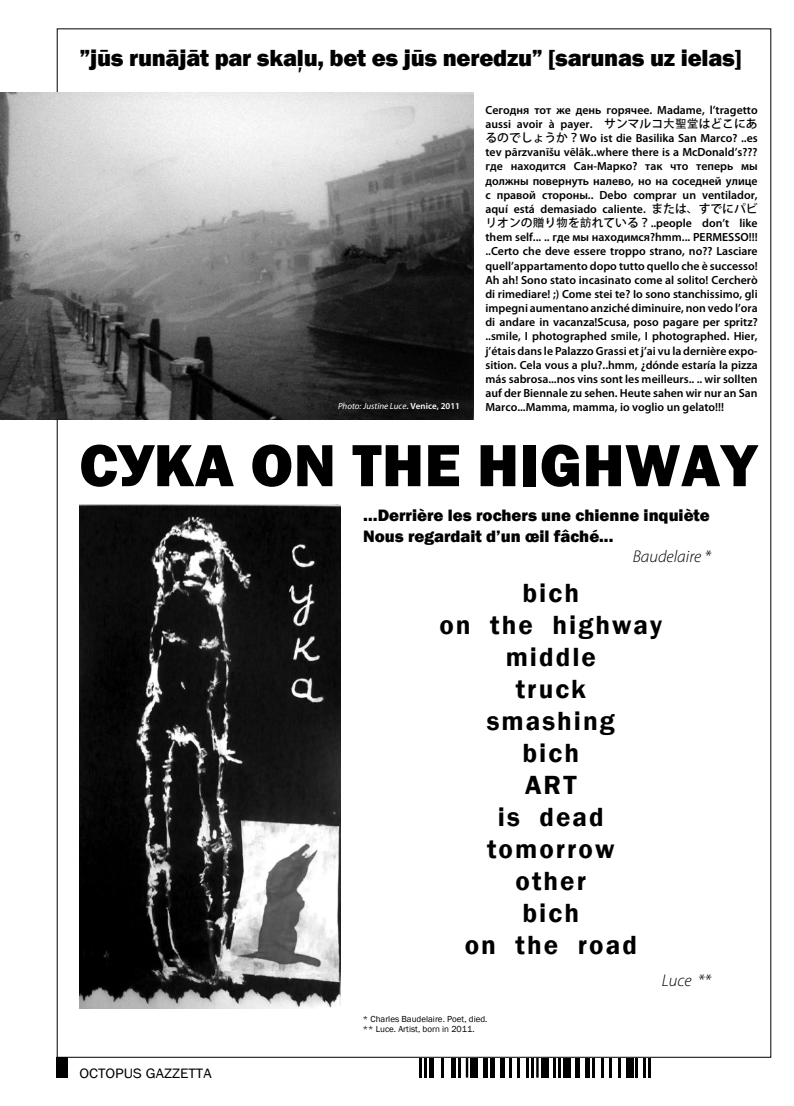
<style>
.page{position:relative;width:794px;height:1106px;background:#fff}
.page>*{position:absolute;margin:0;border:0;box-sizing:border-box;transform-origin:0 0}
.t1{font:800 61.5px "Franklin Gothic";letter-spacing:.01em;color:#000}
.t2{font:600 27px/32px "Franklin Gothic";letter-spacing:.075em;color:#000;text-align:center}
.t3{font:800 24px "Franklin Gothic";letter-spacing:-.01em;color:#000}
.t4{font:800 17px/20.4px "Franklin Gothic";color:#000}
.t5{font:italic 300 17px "Myriad Pro";color:#000}
.t6{font:14px "Franklin Gothic";color:#000;scale:1.1 1}
.t7{font:600 11.8px/14.2px "Myriad Pro";color:#000;text-align:justify}
.t8{font:9px/10.8px "Franklin Gothic";color:#000}
.t9{font:italic 9px "Myriad Pro";color:#fff}
.s1{font-weight:600;font-style:normal}
.s2{font-family:"Adobe Heiti Std";font-weight:400}
</style>
<div class="page">
<div style="left:57px;top:1057px;width:11px;height:20px;background:#000"></div>
<hr style="left:420px;top:1057px;width:2px;height:20px;background:#000">
<hr style="left:424px;top:1057px;width:3px;height:20px;background:#000">
<div style="left:429px;top:1057px;width:5px;height:20px;background:#000"></div>
<hr style="left:441px;top:1057px;width:3px;height:20px;background:#000">
<div style="left:451px;top:1057px;width:5px;height:20px;background:#000"></div>
<hr style="left:458px;top:1057px;width:3px;height:20px;background:#000">
<hr style="left:466px;top:1057px;width:2px;height:20px;background:#000">
<div style="left:470px;top:1057px;width:8px;height:20px;background:#000"></div>
<hr style="left:483px;top:1057px;width:4px;height:20px;background:#000">
<div style="left:490px;top:1057px;width:5px;height:20px;background:#000"></div>
<hr style="left:500px;top:1057px;width:4px;height:20px;background:#000">
<hr style="left:509px;top:1057px;width:3px;height:20px;background:#000">
<hr style="left:517px;top:1057px;width:2px;height:20px;background:#000">
<hr style="left:526px;top:1057px;width:3px;height:20px;background:#000">
<hr style="left:531px;top:1057px;width:3px;height:20px;background:#000">
<hr style="left:536px;top:1057px;width:2px;height:20px;background:#000">
<div style="left:541px;top:1057px;width:7px;height:20px;background:#000"></div>
<hr style="left:553px;top:1057px;width:2px;height:20px;background:#000">
<hr style="left:558px;top:1057px;width:2px;height:20px;background:#000">
<div style="left:563px;top:1057px;width:7px;height:20px;background:#000"></div>
<div style="left:575px;top:1057px;width:5px;height:20px;background:#000"></div>
<hr style="left:585px;top:1057px;width:4px;height:20px;background:#000">
<hr style="left:592px;top:1057px;width:2px;height:20px;background:#000">
<hr style="left:602px;top:1057px;width:2px;height:20px;background:#000">
<hr style="left:609px;top:1057px;width:2px;height:20px;background:#000">
<hr style="left:619px;top:1057px;width:2px;height:20px;background:#000">
<div style="left:626px;top:1057px;width:7px;height:20px;background:#000"></div>
<hr style="left:636px;top:1057px;width:2px;height:20px;background:#000">
<hr style="left:643px;top:1057px;width:2px;height:20px;background:#000">
<hr style="left:648px;top:1057px;width:2px;height:20px;background:#000">
<img style="left:0;top:92px;width:473px;height:328px">
<img style="left:79px;top:505px;width:262px;height:503px">
<h3 class="t3" style="left:79px;top:42px;width:664px">”jūs runājāt par skaļu, bet es jūs neredzu” [sarunas uz ielas]</h3>
<p class="t9" style="left:338px;top:400px;width:123px">Photo: Justīne Luce<span class="s1">. Venice, 2011</span></p>
<p class="t7" style="left:485px;top:102px;width:274px">Сегодня тот же день горячее. Madame, l’tragetto aussi avoir à payer. <span class="s2">サンマルコ大聖堂はどこにあるのでしょうか？</span>Wo ist die Basilika San Marco? ..es tev pārzvanīšu vēlāk..where there is a McDonald’s??? где находится Сан-Марко? так что теперь мы должны повернуть налево, но на соседней улице с правой стороны.. Debo comprar un ventilador, aquí está demasiado caliente. <span class="s2">または、すでにパビリオンの贈り物を訪れている？</span>..people don’t like them self... .. где мы находимся?hmm... PERMESSO!!! ..Certo che deve essere troppo strano, no?? Lasciare quell’appartamento dopo tutto quello che è successo!<br>Ah ah! Sono stato incasinato come al solito! Cercherò di rimediare! ;) Come stei te? Io sono stanchissimo, gli impegni aumentano anziché diminuire, non vedo l’ora di andare in vacanza!Scusa, poso pagare per spritz? ..smile, I photographed smile, I photographed. Hier, j’étais dans le Palazzo Grassi et j’ai vu la dernière expo&shy;sition. Cela vous a plu?..hmm, ¿dónde estaría la pizza más sabrosa...nos vins sont les meilleurs.. .. wir sollten auf der Biennale zu sehen. Heute sahen wir nur an San Marco...Mamma, mamma, io voglio un gelato!!!</p>
<h1 class="t1" style="left:79px;top:426px;width:679px">СУКА ON THE HIGHWAY</h1>
<h3 class="t4" style="left:363px;top:505px;width:348px">…Derrière les rochers une chienne inquiète<br>Nous regardait d’un œil fâché...</h3>
<h3 class="t5" style="left:632px;top:546px;width:80px">Baudelaire *</h3>
<h2 class="t2" style="left:439px;top:577px;width:224px">bich<br>on the highway middle<br>truck<br>smashing<br>bich<br>ART<br>is dead tomorrow<br>other<br>bich<br>on the road</h2>
<p class="t6" style="left:79px;top:1064px;width:122px">OCTOPUS GAZZETTA</p>
<p class="t8" style="left:363px;top:1013px;width:126px">* Charles Baudelaire. Poet, died. ** Luce. Artist, born in 2011.</p>
<h3 class="t5" style="left:662px;top:970px;width:51px">Luce **</h3>
</div>
